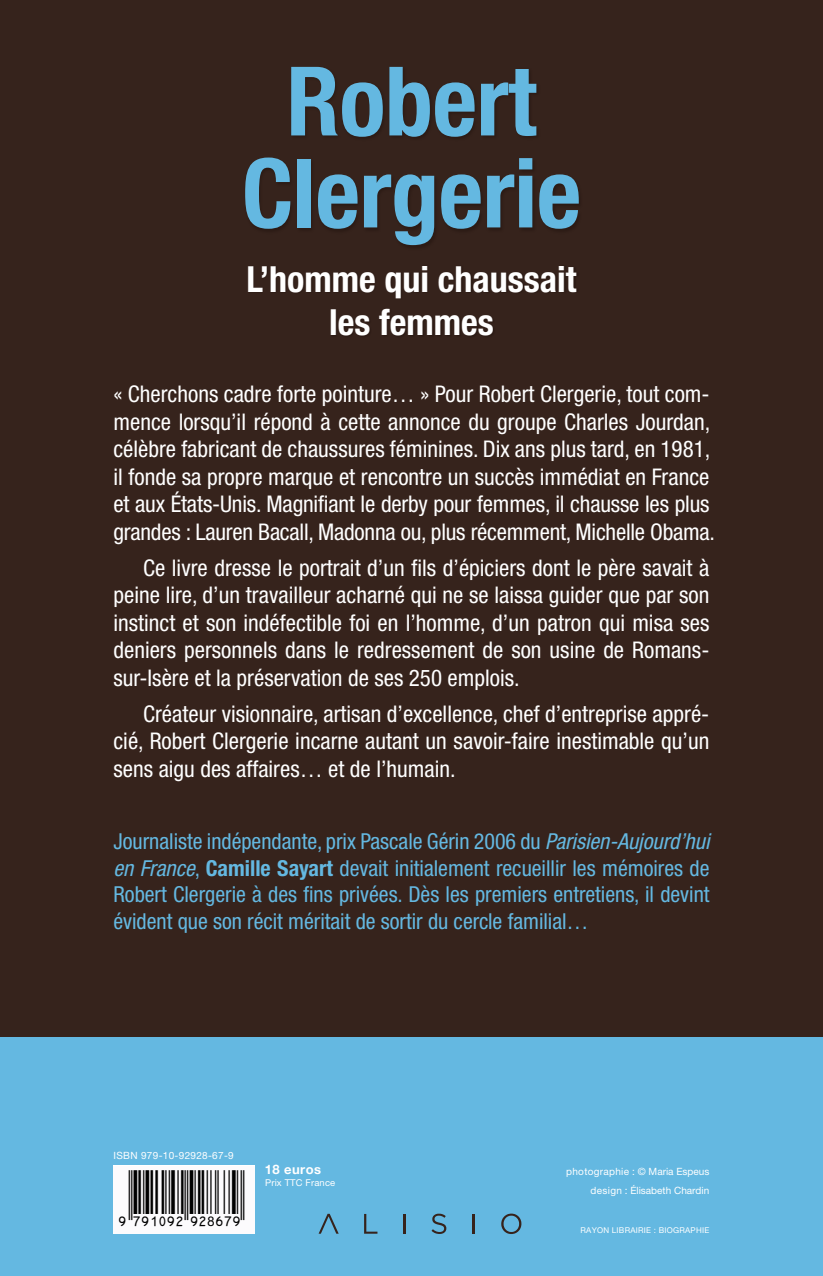
<style>
.page{position:relative;width:823px;height:1276px;background:#fff}
.page>*{position:absolute;margin:0;border:0;box-sizing:border-box;transform-origin:0 0}
.t1{font:700 condensed 96px/92px "Helvetica Neue";letter-spacing:-.005em;color:#64b8e1;text-align:center}
.t2{font:700 condensed 36px/43.2px "Helvetica Neue";color:#fff;text-align:center}
.t3{font:condensed 23px/27.6px "Helvetica Neue";color:#fff;text-align:justify}
.t4{font:condensed 22px/26.4px "Helvetica Neue";color:#64b8e1;text-align:justify}
.t5{font:700 13px "Helvetica Neue";letter-spacing:.035em;color:#fff}
.t6{font:10px "Helvetica Neue";letter-spacing:.03em;color:#fff}
.t7{font:10px "Helvetica Neue";color:#fff}
.t8{font:9.4px "Helvetica Neue";letter-spacing:.015em;color:#fff}
.t9{font:8px "Helvetica Neue";letter-spacing:.03em;color:#fff}
.s1{font-style:italic}
.s2{font-weight:700}
</style>
<div class="page">
<div style="left:0;top:0;width:822px;height:1043px;background:#36231c"></div>
<div style="left:0;top:1037px;width:822px;height:239px;background:#64b8e1"></div>
<svg style="left:319px;top:1213px;width:19px;height:20px"></svg>
<svg style="left:364px;top:1214px;width:13px;height:19px"></svg>
<svg style="left:403px;top:1214px;width:2px;height:19px"></svg>
<svg style="left:431px;top:1213px;width:15px;height:21px"></svg>
<svg style="left:472px;top:1214px;width:2px;height:19px"></svg>
<svg style="left:501px;top:1213px;width:20px;height:21px"></svg>
<img style="left:251px;top:268px;width:323px;height:67px">
<div style="left:113px;top:1166px;width:142px;height:68px;background:#fcfbfd"></div>
<h1 class="t1" style="left:242px;top:54px;width:341px">Robert<br>Clergerie</h1>
<h2 class="t2" style="left:246px;top:257px;width:331px">L’homme qui chaussait les femmes</h2>
<p class="t3" style="left:113px;top:380px;width:602px;text-align:left">« Cherchons cadre forte pointure… » Pour Robert Clergerie, tout com&shy;mence lorsqu’il répond à cette annonce du groupe Charles Jourdan, célèbre fabricant de chaussures féminines. Dix ans plus tard, en 1981, il fonde sa propre marque et rencontre un succès immédiat en France et aux États-Unis. Magnifiant le derby pour femmes, il chausse les plus grandes : Lauren Bacall, Madonna ou, plus récemment, Michelle Obama.</p>
<p class="t3" style="left:113px;top:553px;width:597px;text-indent:30px">Ce livre dresse le portrait d’un fils d’épiciers dont le père savait à peine lire, d’un travailleur acharné qui ne se laissa guider que par son instinct et son indéfectible foi en l’homme, d’un patron qui misa ses deniers personnels dans le redressement de son usine de Romans&shy;sur-Isère et la préservation de ses 250 emplois.</p>
<p class="t3" style="left:113px;top:699px;width:597px;text-indent:30px">Créateur visionnaire, artisan d’excellence, chef d’entreprise appré&shy;cié, Robert Clergerie incarne autant un savoir-faire inestimable qu’un sens aigu des affaires… et de l’humain.</p>
<p class="t4" style="left:113px;top:828px;width:597px">Journaliste indépendante, prix Pascale Gérin 2006 du <span class="s1">Parisien-Aujourd’hui en France</span>, <span class="s2">Camille Sayart</span> devait initialement recueillir les mémoires de Robert Clergerie à des fins privées. Dès les premiers entretiens, il devint évident que son récit méritait de sortir du cercle familial…</p>
<p class="t6" style="left:114px;top:1149px;width:122px">ISBN 979-10-92928-67-9</p>
<p class="t5" style="left:264px;top:1159px;width:58px">18 euros</p>
<p class="t8" style="left:265px;top:1177px;width:72px">Prix TTC France</p>
<p class="t6" style="left:566px;top:1165px;width:145px">photographie : © Maria Espeus</p>
<p class="t7" style="left:590px;top:1184px;width:120px">design : Élisabeth Chardin</p>
<p class="t9" style="left:580px;top:1225px;width:130px">RAYON LIBRAIRIE : BIOGRAPHIE</p>
</div>
